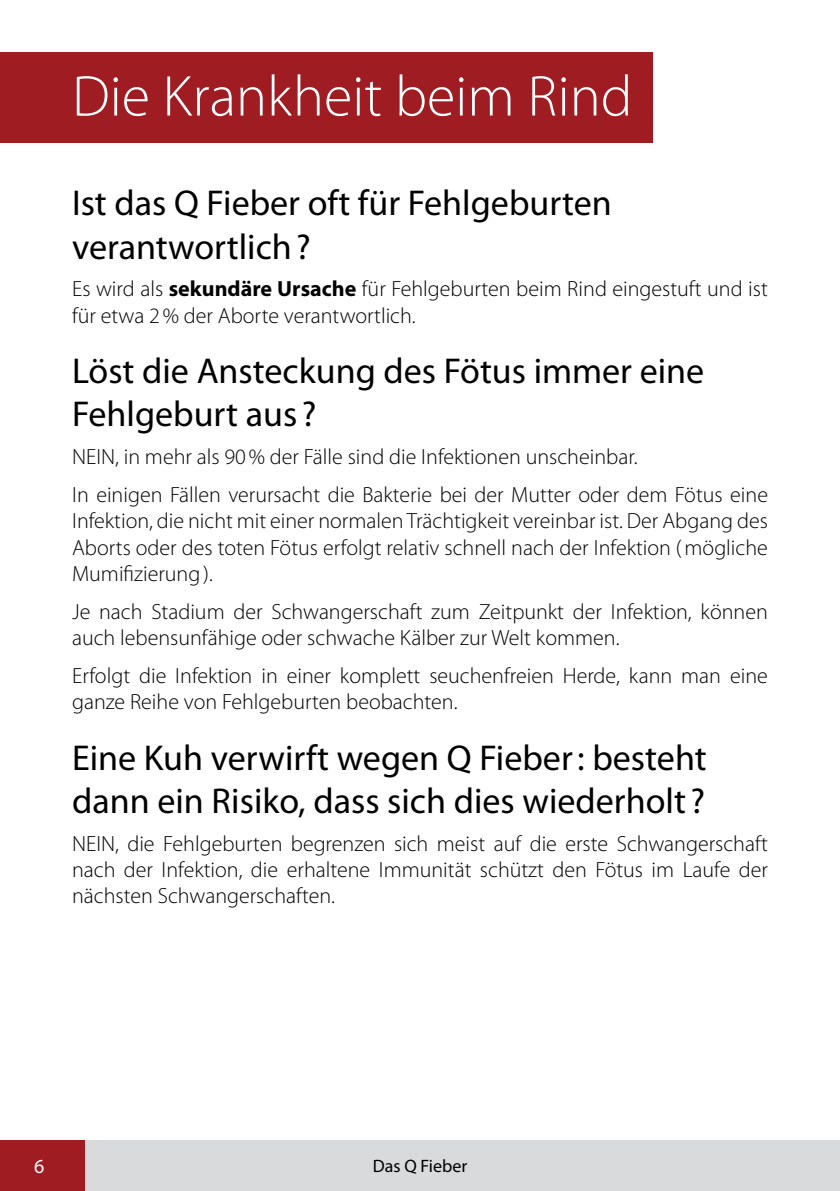
<style>
.page{position:relative;width:840px;height:1191px;background:#fff}
.page>*{position:absolute;margin:0;border:0;box-sizing:border-box;transform-origin:0 0}
.t1{font:300 58px "Myriad Pro";color:#fff}
.t2{font:36px/43.2px "Myriad Pro";color:#000}
.t3{font:300 22px/26.4px "Myriad Pro";color:#000}
.t4{font:20px "Myriad Pro";color:#fff}
.t5{font:18px "Myriad Pro";color:#000}
.s1{font-weight:700}
</style>
<div class="page">
<div style="left:0;top:1140px;width:839px;height:51px;background:#d9dadb"></div>
<div style="left:0;top:1140px;width:85px;height:51px;background:#9e1c22"></div>
<div style="left:0;top:52px;width:652px;height:91px;background:#9e1c22"></div>
<h1 class="t1" style="left:72px;top:61px;width:561px">Die Krankheit beim Rind</h1>
<h2 class="t2" style="left:72px;top:181px;width:541px">Ist das Q Fieber oft für Fehlgeburten verantwortlich?</h2>
<p class="t3" style="left:72px;top:276px;width:697px">Es wird als <span class="s1">sekundäre Ursache</span> für Fehlgeburten beim Rind eingestuft und ist für etwa 2% der Aborte verantwortlich.</p>
<h2 class="t2" style="left:72px;top:349px;width:633px">Löst die Ansteckung des Fötus immer eine<br>Fehlgeburt aus ?</h2>
<p class="t3" style="left:72px;top:437px;width:697px;line-height:37.8px">NEIN, in mehr als 90% der Fälle sind die Infektionen unscheinbar.<br>In einigen Fällen verursacht die Bakterie bei der Mutter oder dem Fötus eine</p>
<p class="t3" style="left:72px;top:507px;width:697px;text-align:justify">Infektion, die nicht mit einer normalen Trächtigkeit vereinbar ist. Der Abgang des Aborts oder des toten Fötus erfolgt relativ schnell nach der Infektion (mögliche Mumifizierung).</p>
<p class="t3" style="left:72px;top:598px;width:697px">Je nach Stadium der Schwangerschaft zum Zeitpunkt der Infektion, können auch lebensunfähige oder schwache Kälber zur Welt kommen.</p>
<p class="t3" style="left:72px;top:662px;width:696px">Erfolgt die Infektion in einer komplett seuchenfreien Herde, kann man eine ganze Reihe von Fehlgeburten beobachten.</p>
<h2 class="t2" style="left:72px;top:735px;width:635px">Eine Kuh verwirft wegen Q Fieber: besteht dann ein Risiko, dass sich dies wiederholt ?</h2>
<p class="t3" style="left:72px;top:830px;width:697px;text-align:justify">NEIN, die Fehlgeburten begrenzen sich meist auf die erste Schwangerschaft nach der Infektion, die erhaltene Immunität schützt den Fötus im Laufe der nächsten Schwangerschaften.</p>
<p class="t4" style="left:34px;top:1153px;width:12px">6</p>
<p class="t5" style="left:372px;top:1154px;width:96px">Das Q Fieber</p>
</div>
